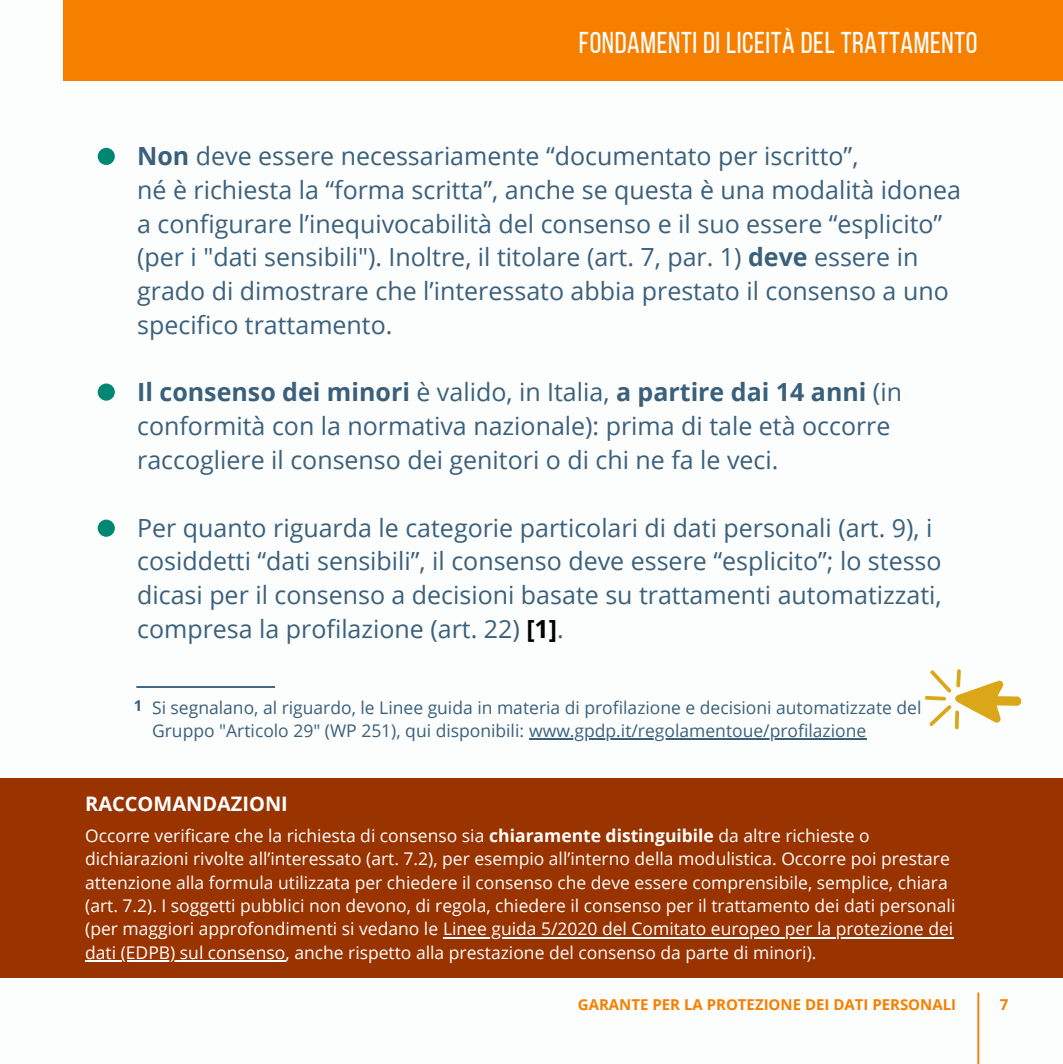
<style>
.page{position:relative;width:1063px;height:1064px;background:#fff}
.page>*{position:absolute;margin:0;border:0;box-sizing:border-box;transform-origin:0 0}
.t1{font:30px "Bebas Neue";letter-spacing:.02em;color:#fff}
.t2{font:25px/33.8px "Open Sans";color:#3a607c}
.t3{font:700 20px "Open Sans";color:#fff}
.t4{font:17.5px/23.2px "Open Sans";color:#fff}
.t5{font:17.5px/23.2px "Open Sans";color:#3a607c}
.t6{font:700 15px "Open Sans";color:#f77f00}
.t7{font:700 15px "Open Sans";color:#3a607c}
.s1{font-weight:700}
.s2{font-weight:700;color:#000}
</style>
<div class="page">
<hr style="left:977px;top:992px;width:2px;height:70px;background:#f77f00">
<div style="left:0;top:778px;width:1062px;height:198px;background:#930"></div>
<div style="left:98px;top:148px;width:17px;height:17px;background:#008772;border-radius:50%"></div>
<div style="left:98px;top:383px;width:17px;height:17px;background:#008772;border-radius:50%"></div>
<div style="left:98px;top:519px;width:17px;height:17px;background:#008772;border-radius:50%"></div>
<div style="left:63px;top:0;width:999px;height:80px;background:#f77f00"></div>
<hr style="left:443px;top:936px;width:510px;height:2px;background:#fff">
<hr style="left:85px;top:959px;width:200px;height:2px;background:#fff">
<hr style="left:136px;top:686px;width:139px;height:1px;background:#3a607c">
<hr style="left:529px;top:738px;width:337px;height:1px;background:#3a607c">
<svg style="left:924px;top:669px;width:98px;height:61px"></svg>
<p class="t1" style="left:579px;top:31px;width:400px">FONDAMENTI DI LICEITÀ DEL TRATTAMENTO</p>
<p class="t2" style="left:137px;top:138px;width:825px"><span class="s1">Non</span> deve essere necessariamente “documentato per iscritto”,<br>né è richiesta la “forma scritta”, anche se questa è una modalità idonea a configurare l’inequivocabilità del consenso e il suo essere “esplicito” (per i "dati sensibili"). Inoltre, il titolare (art. 7, par. 1) <span class="s1">deve</span> essere in grado di dimostrare che l’interessato abbia prestato il consenso a uno specifico trattamento.</p>
<p class="t2" style="left:137px;top:375px;width:766px"><span class="s1">Il consenso dei minori</span> è valido, in Italia, <span class="s1">a partire dai 14 anni</span> (in conformità con la normativa nazionale): prima di tale età occorre raccogliere il consenso dei genitori o di chi ne fa le veci.</p>
<p class="t2" style="left:137px;top:509px;width:806px">Per quanto riguarda le categorie particolari di dati personali (art. 9), i cosiddetti “dati sensibili”, il consenso deve essere “esplicito”; lo stesso dicasi per il consenso a decisioni basate su trattamenti automatizzati, compresa la profilazione (art. 22) <span class="s2">[1]</span>.</p>
<p class="t7" style="left:134px;top:695px;width:10px">1</p>
<p class="t5" style="left:152px;top:695px;width:771px">Si segnalano, al riguardo, le Linee guida in materia di profilazione e decisioni automatizzate del<br>Gruppo "Articolo 29" (WP 251), qui disponibili: www.gpdp.it/regolamentoue/profilazione</p>
<p class="t3" style="left:85px;top:789px;width:204px">RACCOMANDAZIONI</p>
<p class="t4" style="left:85px;top:823px;width:871px">Occorre verificare che la richiesta di consenso sia <span class="s1">chiaramente distinguibile</span> da altre richieste o dichiarazioni rivolte all’interessato (art. 7.2), per esempio all’interno della modulistica. Occorre poi prestare attenzione alla formula utilizzata per chiedere il consenso che deve essere comprensibile, semplice, chiara (art. 7.2). I soggetti pubblici non devono, di regola, chiedere il consenso per il trattamento dei dati personali (per maggiori approfondimenti si vedano le Linee guida 5/2020 del Comitato europeo per la protezione dei dati (EDPB) sul consenso, anche rispetto alla prestazione del consenso da parte di minori).</p>
<p class="t6" style="left:578px;top:993px;width:380px">GARANTE PER LA PROTEZIONE DEI DATI PERSONALI</p>
<p class="t6" style="left:1000px;top:993px;width:10px">7</p>
</div>
